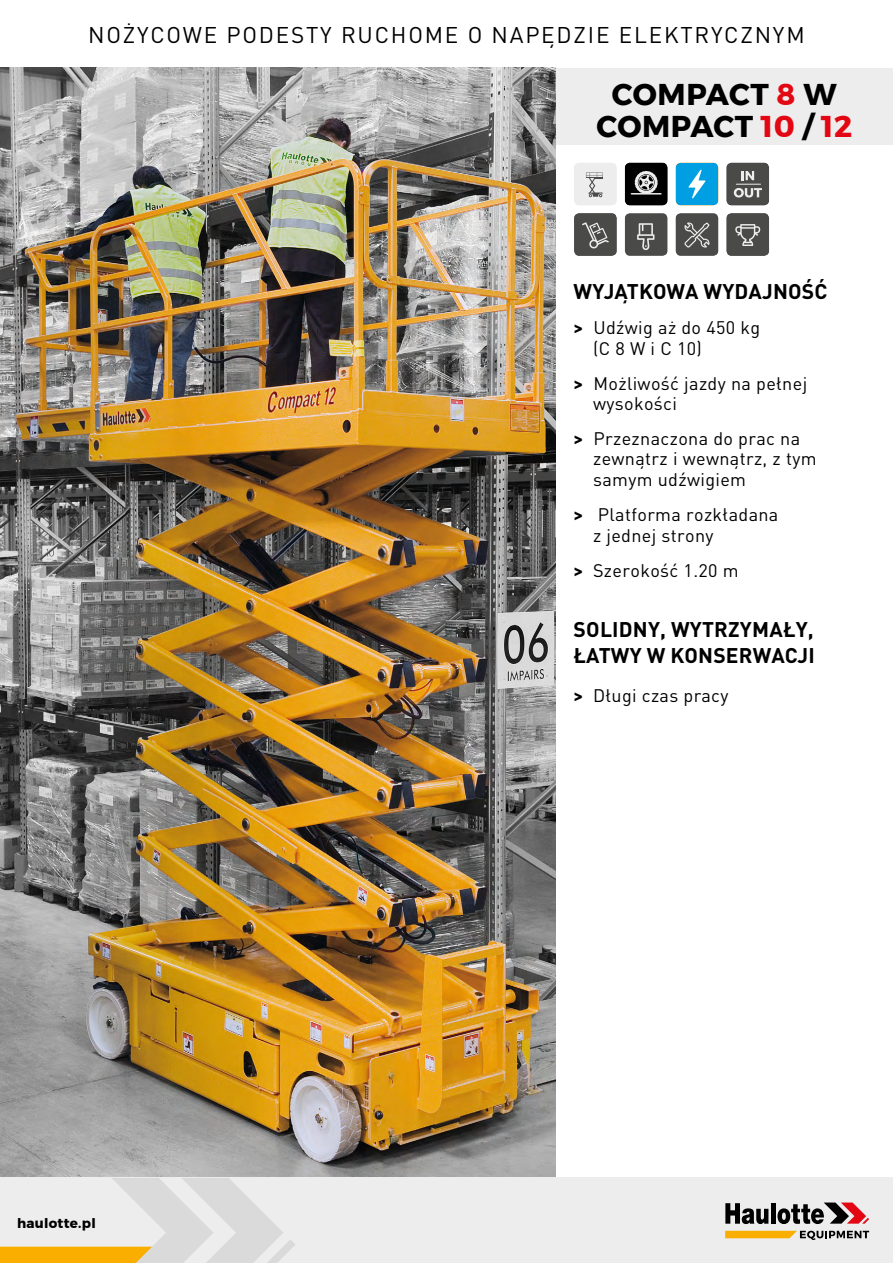
<style>
.page{position:relative;width:893px;height:1263px;background:#fff}
.page>*{position:absolute;margin:0;border:0;box-sizing:border-box;transform-origin:0 0}
.t1{font:700 30px/31.5px "Montserrat";letter-spacing:.02em;color:#000;text-align:center}
.Titrefiche{font:22.5px "DIN Pro";letter-spacing:.08em;color:#000}
.titreusp{font:700 21px/25.5px "DIN Pro";letter-spacing:.01em;color:#000}
.t2{font:18px/21px "DIN Pro";letter-spacing:.02em;color:#000}
.t3{font:700 13.5px "Montserrat";letter-spacing:.02em;color:#000}
.s1{color:#e30613}
.s2{font-weight:700}
</style>
<div class="page">
<div style="left:556px;top:68px;width:337px;height:77px;background:#ededed"></div>
<img style="left:0;top:68px;width:556px;height:1110px">
<div style="left:0;top:1178px;width:893px;height:85px;background:#ededed"></div>
<svg style="left:725px;top:1203px;width:43px;height:21px"></svg>
<hr style="left:771px;top:1203px;width:4px;height:21px;background:#000">
<svg style="left:777px;top:1202px;width:92px;height:22px"></svg>
<svg style="left:725px;top:1231px;width:144px;height:9px"></svg>
<svg style="left:0;top:1178px;width:295px;height:85px"></svg>
<div style="left:676px;top:213px;width:42px;height:43px;background:#717170;border-radius:5px"></div>
<svg style="left:676px;top:214px;width:42px;height:41px;background:#5b5b5a"></svg>
<div style="left:625px;top:213px;width:42px;height:43px;background:#737372;border-radius:5px"></div>
<svg style="left:625px;top:214px;width:42px;height:41px;background:#595958"></svg>
<svg style="left:726px;top:213px;width:43px;height:43px;background:#5d5d5c"></svg>
<svg style="left:726px;top:163px;width:43px;height:42px;background:#636362"></svg>
<svg style="left:676px;top:163px;width:42px;height:42px;background:#19a8e5"></svg>
<svg style="left:625px;top:163px;width:42px;height:42px;background:#303030"></svg>
<svg style="left:574px;top:163px;width:43px;height:42px;background:#e1e1e1"></svg>
<svg style="left:574px;top:213px;width:43px;height:43px;background:#5c5c5b"></svg>
<p class="Titrefiche" style="left:88px;top:19px;width:718px">NOŻYCOWE PODESTY RUCHOME O NAPĘDZIE ELEKTRYCZNYM</p>
<p class="t1" style="left:596px;top:79px;width:257px">COMPACT <span class="s1">8</span> W<br>COMPACT <span class="s1">10</span> / <span class="s1">12</span></p>
<p class="titreusp" style="left:574px;top:278px;width:255px">WYJĄTKOWA WYDAJNOŚĆ</p>
<p class="t2" style="left:593px;top:316px;width:169px;text-indent:-19px"><span class="s2">&gt;</span> Udźwig aż do 450 kg (C 8 W i C 10)</p>
<p class="t2" style="left:593px;top:372px;width:216px;line-height:20.1px;text-indent:-19px"><span class="s2">&gt;</span> Możliwość jazdy na pełnej wysokości</p>
<p class="t2" style="left:593px;top:427px;width:225px;line-height:20.5px;text-indent:-19px"><span class="s2">&gt;</span> Przeznaczona do prac na zewnątrz i wewnątrz, z tym samym udźwigiem</p>
<p class="t2" style="left:593px;top:503px;width:187px;text-indent:-19px"><span class="s2">&gt;</span> Platforma rozkładana z jednej strony</p>
<p class="t2" style="left:574px;top:559px;width:167px"><span class="s2">&gt;</span> Szerokość 1.20 m</p>
<p class="t3" style="left:17px;top:1212px;width:80px">haulotte.pl</p>
<p class="titreusp" style="left:574px;top:616px;width:243px">SOLIDNY, WYTRZYMAŁY,<br>ŁATWY W KONSERWACJI</p>
<p class="t2" style="left:574px;top:684px;width:156px"><span class="s2">&gt;</span> Długi czas pracy</p>
</div>
